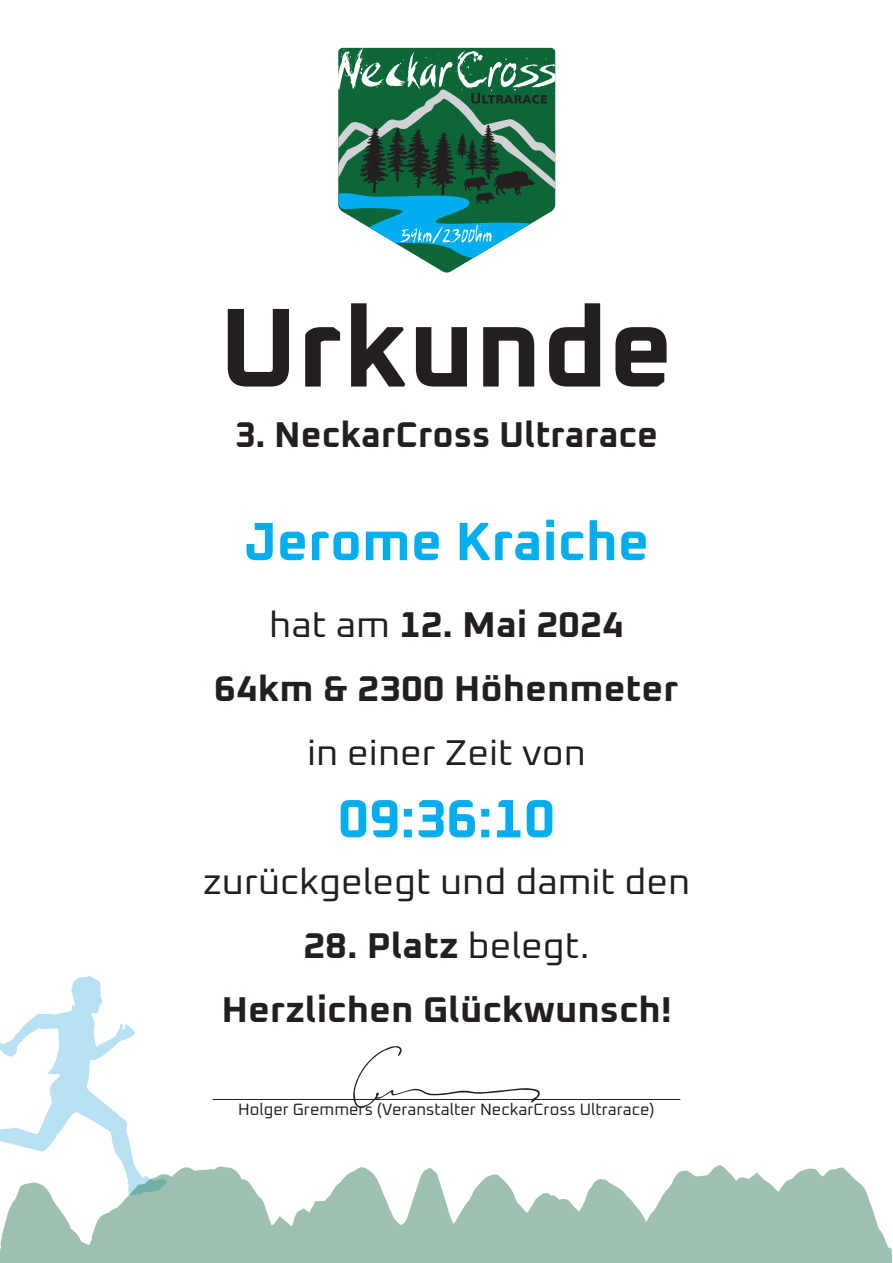
<style>
.page{position:relative;width:893px;height:1263px;background:#fff}
.page>*{position:absolute;margin:0;border:0;box-sizing:border-box;transform-origin:0 0}
.t1{font:700 112.5px "Oxanium";color:#231f20}
.t2{font:700 54px "Oxanium";color:#00aeef}
.t3{font:700 36px/64.2px "Oxanium";color:#231f20;text-align:center;scale:1.05 1}
.t4{font:36px "Oxanium";color:#231f20;scale:1.05 1}
.t5{font:700 36px "Oxanium";color:#231f20}
.t6{font:16.5px "Oxanium";color:#231f20}
.s1{font-weight:400}
</style>
<div class="page">
<svg style="left:420px;top:258px;width:53px;height:15px"></svg>
<svg style="left:338px;top:47px;width:217px;height:211px;background:#3d8471"></svg>
<hr style="left:213px;top:1099px;width:467px;height:1px;background:#231f20">
<svg style="left:0;top:976px;width:135px;height:189px"></svg>
<svg style="left:353px;top:1046px;width:187px;height:62px"></svg>
<svg style="left:0;top:1165px;width:892px;height:98px;fill:#9ec0b0"></svg>
<h1 class="t1" style="left:219px;top:279px;width:456px">Urkunde</h1>
<p class="t5" style="left:235px;top:412px;width:425px">3. NeckarCross Ultrarace</p>
<h2 class="t2" style="left:244px;top:508px;width:407px">Jerome Kraiche</h2>
<p class="t3" style="left:214px;top:591px;width:444px"><span class="s1">hat am</span> 12. Mai 2024<br>64km &amp; 2300 Höhenmeter</p>
<p class="t4" style="left:307px;top:731px;width:267px">in einer Zeit von</p>
<h2 class="t2" style="left:338px;top:786px;width:219px">09:36:10</h2>
<p class="t4" style="left:203px;top:859px;width:466px">zurückgelegt und damit den</p>
<p class="t3" style="left:221px;top:912px;width:430px">28. Platz <span class="s1">belegt.<br></span>Herzlichen Glückwunsch!</p>
<p class="t6" style="left:238px;top:1099px;width:418px">Holger Gremmers (Veranstalter NeckarCross Ultrarace)</p>
</div>
